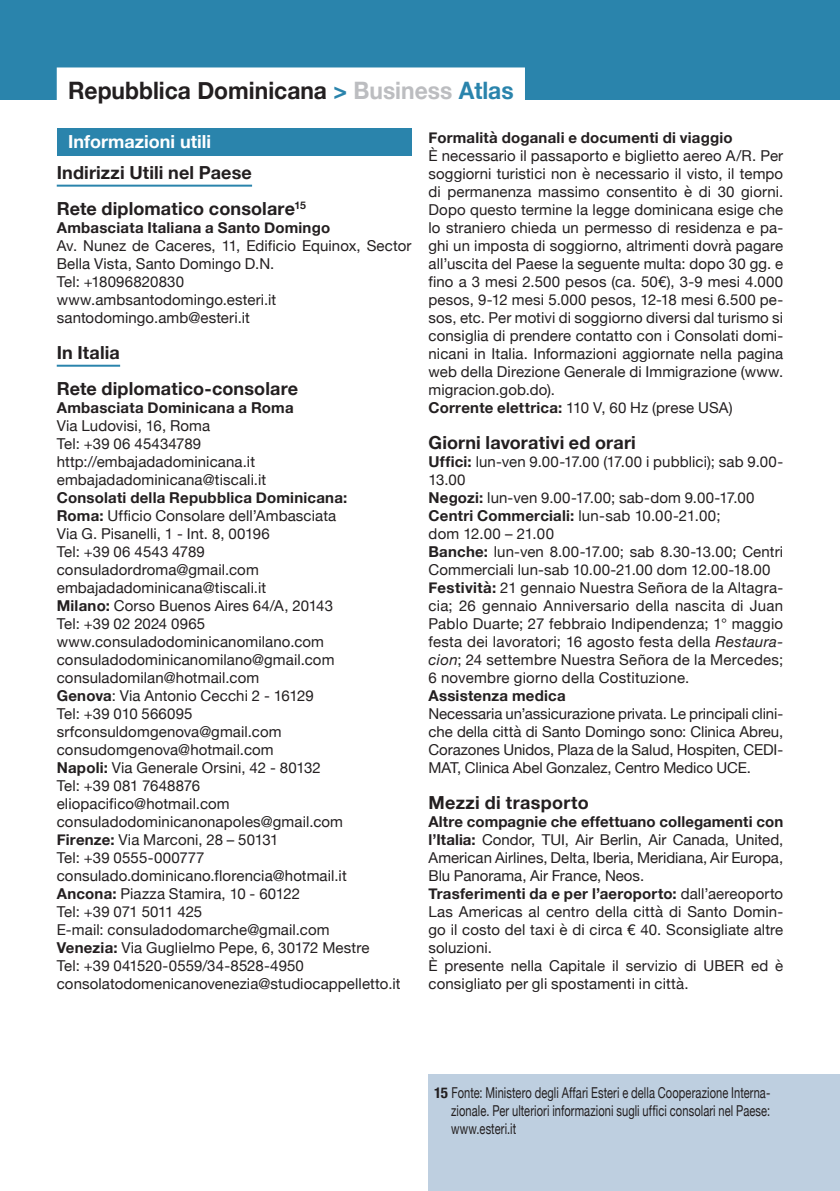
<style>
.page{position:relative;width:840px;height:1191px;background:#fff}
.page>*{position:absolute;margin:0;border:0;box-sizing:border-box;transform-origin:0 0}
.t1{font:700 24px "Helvetica Neue";color:#231f20;scale:.95 1}
.t2{font:700 18px "Helvetica Neue";letter-spacing:.01em;color:#231f20}
.t3{font:700 18px "Helvetica Neue";color:#fff}
.t4{font:15px/18px "Helvetica Neue";letter-spacing:.005em;color:#231f20;text-align:justify}
.t5{font:700 15px "Helvetica Neue";letter-spacing:.015em;color:#231f20}
.t6{font:15px/18px "Helvetica Neue";letter-spacing:.005em;color:#231f20;text-align:justify;scale:.74 1}
.t7{font:15px "Helvetica Neue";letter-spacing:-.015em;color:#231f20}
.s1{color:#2a84ac}
.s2{color:#bcbdc0}
.s3{font-weight:700}
.s4{font-style:italic}
.s5{font-weight:700;font-stretch:condensed}
</style>
<div class="page">
<div style="left:0;top:0;width:839px;height:99px;background:#2a84ac"></div>
<hr style="left:57px;top:185px;width:195px;height:2px;background:#2a84ac">
<hr style="left:57px;top:365px;width:63px;height:2px;background:#2a84ac">
<div style="left:57px;top:128px;width:354px;height:27px;background:#2a84ac"></div>
<div style="left:57px;top:67px;width:467px;height:36px;background:#fff"></div>
<div style="left:428px;top:1074px;width:411px;height:117px;background:#becfe0"></div>
<p class="t1" style="left:68px;top:72px;width:470px">Repubblica Dominicana <span class="s1">&gt;</span> <span class="s2">Business</span> <span class="s1">Atlas</span></p>
<p class="t3" style="left:68px;top:127px;width:144px">Informazioni utili</p>
<p class="t2" style="left:57px;top:158px;width:196px">Indirizzi Utili nel Paese</p>
<p class="t2" style="left:57px;top:194px;width:250px">Rete diplomatico consolare<sup>15</sup></p>
<p class="t5" style="left:57px;top:216px;width:275px">Ambasciata Italiana a Santo Domingo</p>
<p class="t4" style="left:57px;top:237px;width:356px">Av. Nunez de Caceres, 11, Edificio Equinox, Sector<br>Bella Vista, Santo Domingo D.N.</p>
<p class="t4" style="left:57px;top:273px;width:129px">Tel: +18096820830</p>
<p class="t4" style="left:57px;top:291px;width:221px">www.ambsantodomingo.esteri.it</p>
<p class="t4" style="left:57px;top:309px;width:195px">santodomingo.amb@esteri.it</p>
<p class="t2" style="left:57px;top:338px;width:65px">In Italia</p>
<p class="t2" style="left:57px;top:374px;width:243px">Rete diplomatico-consolare</p>
<p class="t5" style="left:57px;top:396px;width:238px">Ambasciata Dominicana a Roma</p>
<p class="t4" style="left:57px;top:417px;width:155px">Via Ludovisi, 16, Roma</p>
<p class="t4" style="left:57px;top:435px;width:146px">Tel: +39 06 45434789</p>
<p class="t4" style="left:57px;top:453px;width:200px">http://embajadadominicana.it</p>
<p class="t4" style="left:57px;top:471px;width:211px">embajadadominicana@tiscali.it</p>
<p class="t5" style="left:57px;top:486px;width:292px">Consolati della Repubblica Dominicana:</p>
<p class="t4" style="left:57px;top:507px;width:281px"><span class="s3">Roma:</span> Ufficio Consolare dell’Ambasciata</p>
<p class="t4" style="left:57px;top:525px;width:214px">Via G. Pisanelli, 1 - Int. 8, 00196</p>
<p class="t4" style="left:57px;top:543px;width:150px">Tel: +39 06 4543 4789</p>
<p class="t4" style="left:57px;top:561px;width:203px">consuladordroma@gmail.com</p>
<p class="t4" style="left:57px;top:579px;width:211px">embajadadominicana@tiscali.it</p>
<p class="t4" style="left:57px;top:597px;width:277px"><span class="s3">Milano:</span> Corso Buenos Aires 64/A, 20143</p>
<p class="t4" style="left:57px;top:615px;width:150px">Tel: +39 02 2024 0965</p>
<p class="t4" style="left:57px;top:633px;width:269px">www.consuladodominicanomilano.com</p>
<p class="t4" style="left:57px;top:651px;width:279px">consuladodominicanomilano@gmail.com</p>
<p class="t4" style="left:57px;top:669px;width:204px">consuladomilan@hotmail.com</p>
<p class="t4" style="left:57px;top:687px;width:258px"><span class="s3">Genova</span>: Via Antonio Cecchi 2 - 16129</p>
<p class="t4" style="left:57px;top:705px;width:137px">Tel: +39 010 566095</p>
<p class="t4" style="left:57px;top:723px;width:226px">srfconsuldomgenova@gmail.com</p>
<p class="t4" style="left:57px;top:741px;width:218px">consudomgenova@hotmail.com</p>
<p class="t4" style="left:57px;top:759px;width:265px"><span class="s3">Napoli:</span> Via Generale Orsini, 42 - 80132</p>
<p class="t4" style="left:57px;top:777px;width:145px">Tel: +39 081 7648876</p>
<p class="t4" style="left:57px;top:795px;width:174px">eliopacifico@hotmail.com</p>
<p class="t4" style="left:57px;top:813px;width:288px">consuladodominicanonapoles@gmail.com</p>
<p class="t4" style="left:57px;top:831px;width:223px"><span class="s3">Firenze:</span> Via Marconi, 28 – 50131</p>
<p class="t4" style="left:57px;top:849px;width:149px">Tel: +39 0555-000777</p>
<p class="t4" style="left:57px;top:867px;width:291px">consulado.dominicano.florencia@hotmail.it</p>
<p class="t4" style="left:57px;top:885px;width:245px"><span class="s3">Ancona:</span> Piazza Stamira, 10 - 60122</p>
<p class="t7" style="left:57px;top:901px;width:147px">Tel: +39 071 5011 425</p>
<p class="t4" style="left:57px;top:921px;width:274px">E-mail: consuladodomarche@gmail.com</p>
<p class="t4" style="left:57px;top:939px;width:314px"><span class="s3">Venezia:</span> Via Guglielmo Pepe, 6, 30172 Mestre</p>
<p class="t4" style="left:57px;top:957px;width:248px">Tel: +39 041520-0559/34-8528-4950</p>
<p class="t4" style="left:57px;top:975px;width:345px">consolatodomenicanovenezia@studiocappelletto.it</p>
<p class="t5" style="left:428px;top:126px;width:305px">Formalità doganali e documenti di viaggio</p>
<p class="t4" style="left:428px;top:147px;width:356px">È necessario il passaporto e biglietto aereo A/R. Per soggiorni turistici non è necessario il visto, il tempo di permanenza massimo consentito è di 30 giorni.<br>Dopo questo termine la legge dominicana esige che lo straniero chieda un permesso di residenza e pa&shy;ghi un imposta di soggiorno, altrimenti dovrà pagare all’uscita del Paese la seguente multa: dopo 30 gg. e fino a 3 mesi 2.500 pesos (ca. 50€), 3-9 mesi 4.000 pesos, 9-12 mesi 5.000 pesos, 12-18 mesi 6.500 pe&shy;sos, etc. Per motivi di soggiorno diversi dal turismo si consiglia di prendere contatto con i Consolati domi&shy;nicani in Italia. Informazioni aggiornate nella pagina web della Direzione Generale di Immigrazione (www. migracion.gob.do).</p>
<p class="t4" style="left:428px;top:399px;width:305px"><span class="s3">Corrente elettrica:</span> 110 V, 60 Hz (prese USA)</p>
<p class="t2" style="left:428px;top:428px;width:209px">Giorni lavorativi ed orari</p>
<p class="t4" style="left:428px;top:453px;width:356px"><span class="s3">Uffici:</span> lun-ven 9.00-17.00 (17.00 i pubblici); sab 9.00-<br>13.00</p>
<p class="t4" style="left:428px;top:489px;width:327px"><span class="s3">Negozi:</span> lun-ven 9.00-17.00; sab-dom 9.00-17.00</p>
<p class="t4" style="left:428px;top:507px;width:293px"><span class="s3">Centri Commerciali:</span> lun-sab 10.00-21.00;</p>
<p class="t4" style="left:428px;top:525px;width:127px">dom 12.00 – 21.00</p>
<p class="t4" style="left:428px;top:543px;width:356px"><span class="s3">Banche:</span> lun-ven 8.00-17.00; sab 8.30-13.00; Centri<br>Commerciali lun-sab 10.00-21.00 dom 12.00-18.00</p>
<p class="t4" style="left:428px;top:579px;width:356px"><span class="s3">Festività:</span> 21 gennaio Nuestra Señora de la Altagra&shy;cia; 26 gennaio Anniversario della nascita di Juan Pablo Duarte; 27 febbraio Indipendenza; 1° maggio festa dei lavoratori; 16 agosto festa della <span class="s4">Restaura&shy;cion</span>; 24 settembre Nuestra Señora de la Mercedes; 6 novembre giorno della Costituzione.</p>
<p class="t5" style="left:428px;top:684px;width:138px">Assistenza medica</p>
<p class="t4" style="left:428px;top:705px;width:356px">Necessaria un’assicurazione privata. Le principali clini&shy;che della città di Santo Domingo sono: Clinica Abreu, Corazones Unidos, Plaza de la Salud, Hospiten, CEDI-MAT, Clinica Abel Gonzalez, Centro Medico UCE.</p>
<p class="t2" style="left:428px;top:788px;width:162px">Mezzi di trasporto</p>
<p class="t4" style="left:428px;top:813px;width:356px"><span class="s3">Altre compagnie che effettuano collegamenti con l’Italia:</span> Condor, TUI, Air Berlin, Air Canada, United, American Airlines, Delta, Iberia, Meridiana, Air Europa, Blu Panorama, Air France, Neos.</p>
<p class="t4" style="left:428px;top:885px;width:356px"><span class="s3">Trasferimenti da e per l’aeroporto:</span> dall’aereoporto Las Americas al centro della città di Santo Domin&shy;go il costo del taxi è di circa € 40. Sconsigliate altre soluzioni.</p>
<p class="t4" style="left:428px;top:957px;width:356px">È presente nella Capitale il servizio di UBER ed è consigliato per gli spostamenti in città.</p>
<p class="t6" style="left:451px;top:1084px;width:432px;text-indent:-17px"><span class="s5">15</span> Fonte: Ministero degli Affari Esteri e della Cooperazione Interna&shy;zionale. Per ulteriori informazioni sugli uffici consolari nel Paese: www.esteri.it</p>
</div>
